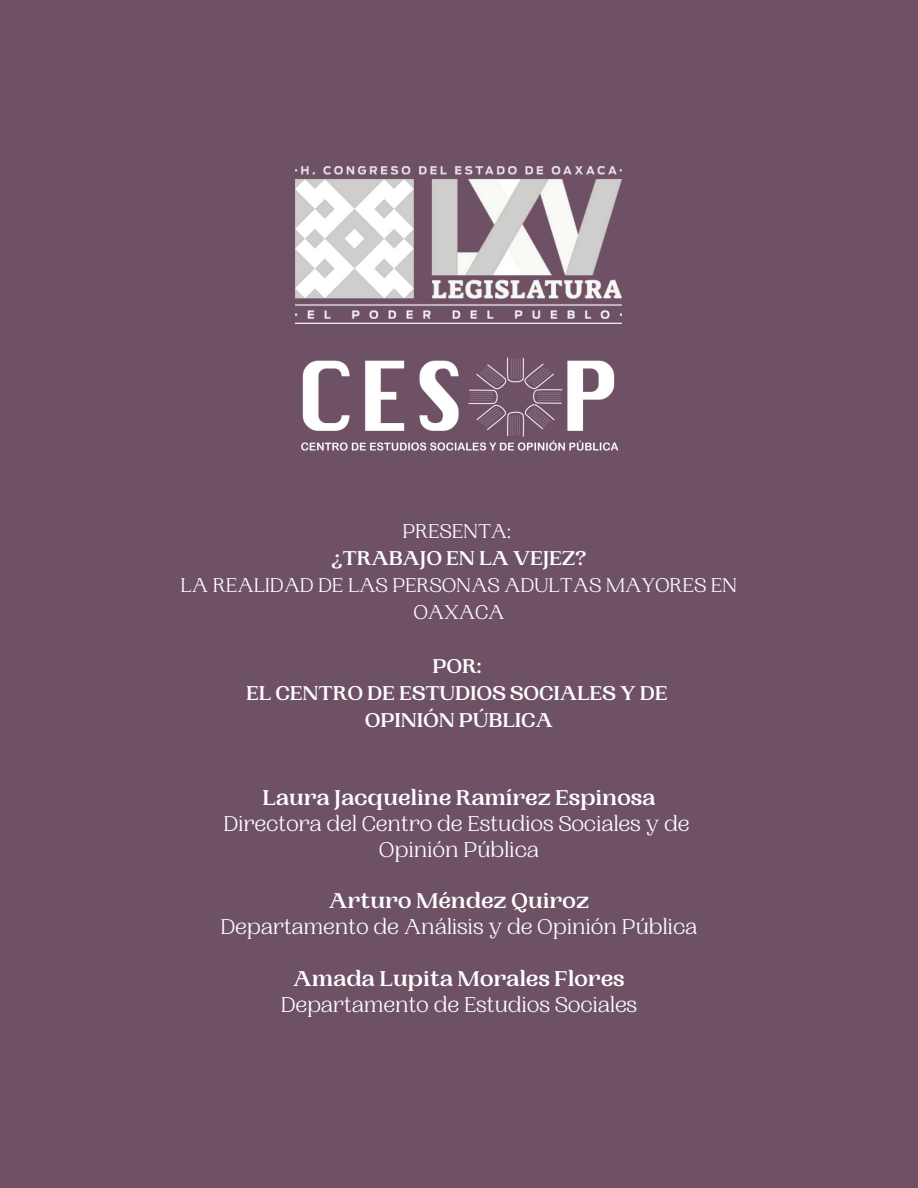
<style>
.page{position:relative;width:918px;height:1188px;background:#6f5165}
.page>*{position:absolute;margin:0;border:0;box-sizing:border-box;transform-origin:0 0}
.t1{font:22.5px "PP Woodland";letter-spacing:-.01em;color:#fff}
.t2{font:700 22.5px "PP Woodland";letter-spacing:-.01em;color:#fff}
.t3{font:700 21px "PP Woodland";letter-spacing:-.01em;color:#fff}
.t4{font:21px/27px "PP Woodland";letter-spacing:-.01em;color:#fff;text-align:center}
</style>
<div class="page">
<img style="left:301px;top:357px;width:318px;height:94px">
<img style="left:296px;top:166px;width:326px;height:158px">
<p class="t4" style="left:402px;top:518px;width:110px">PRESENTA:</p>
<p class="t3" style="left:331px;top:546px;width:257px">¿TRABAJO EN LA VEJEZ?</p>
<p class="t4" style="left:181px;top:572px;width:558px">LA REALIDAD DE LAS PERSONAS ADULTAS MAYORES EN<br>OAXACA</p>
<p class="t3" style="left:432px;top:654px;width:50px">POR:</p>
<p class="t3" style="left:246px;top:681px;width:423px">EL CENTRO DE ESTUDIOS SOCIALES Y DE</p>
<p class="t3" style="left:365px;top:708px;width:190px">OPINIÓN PÚBLICA</p>
<p class="t2" style="left:262px;top:785px;width:395px">Laura Jacqueline Ramírez Espinosa</p>
<p class="t1" style="left:223px;top:811px;width:468px">Directora del Centro de Estudios Sociales y de</p>
<p class="t1" style="left:379px;top:836px;width:162px">Opinión Pública</p>
<p class="t2" style="left:329px;top:888px;width:262px">Arturo Méndez Quiroz</p>
<p class="t1" style="left:221px;top:914px;width:478px">Departamento de Análisis y de Opinión Pública</p>
<p class="t2" style="left:293px;top:966px;width:333px">Amada Lupita Morales Flores</p>
<p class="t1" style="left:281px;top:992px;width:358px">Departamento de Estudios Sociales</p>
</div>
